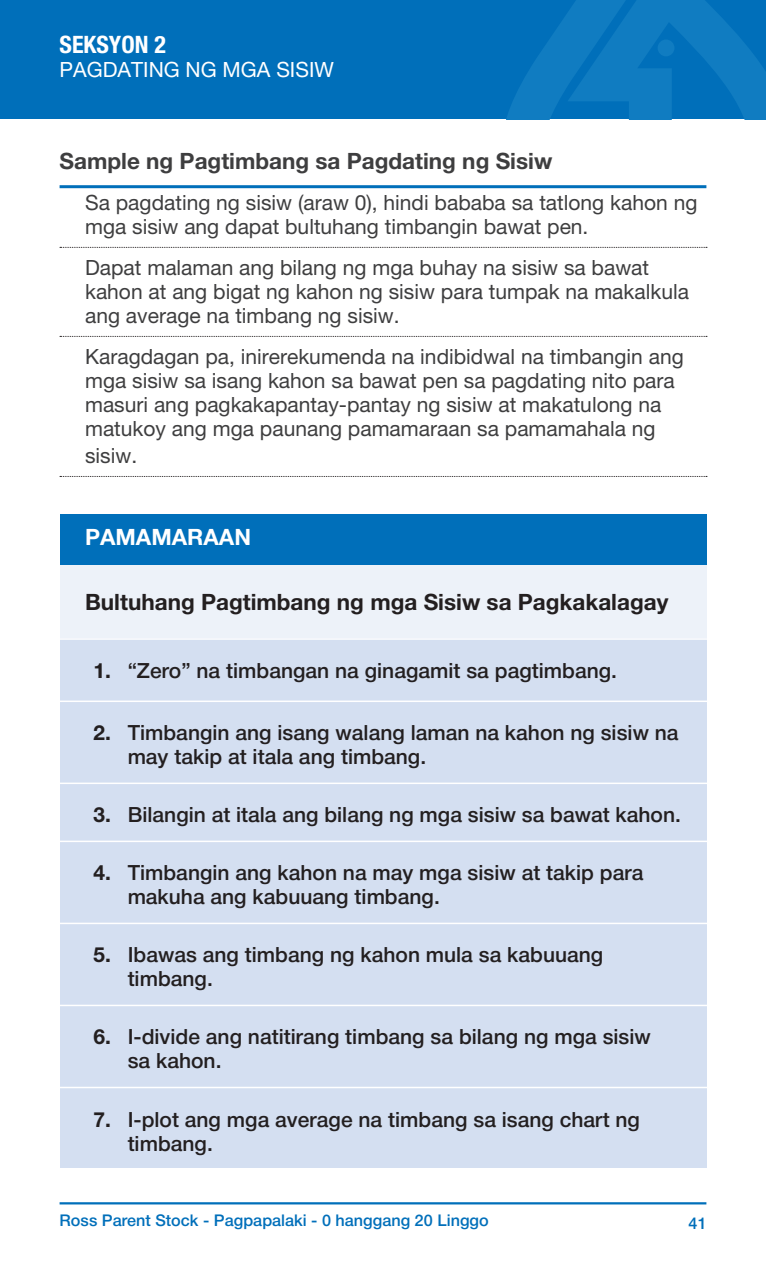
<style>
.page{position:relative;width:766px;height:1276px;background:#fff}
.page>*{position:absolute;margin:0;border:0;box-sizing:border-box;transform-origin:0 0}
.Top_Header_Section{font:700 condensed 24px "Helvetica Neue LT Pro";color:#fff}
.KEY_POINTS_BOX{font:700 22.5px "Helvetica Neue LT Pro";color:#231f20}
.Rulled_Bullet_Intro{font:700 22.5px "Helvetica Neue LT Pro";color:#3e3e3f}
.QR_BOX_COPY_NEW{font:700 22.5px "Helvetica Neue LT Pro";color:#fff}
.Ruled_Bullets_new{font:21px/24px "Helvetica Neue LT Pro";color:#3e3e3f}
.t1{font:500 21px/24px "Helvetica Neue";color:#231f20}
.Top_header_L{font:21px "Helvetica Neue LT Pro";color:#fff}
.t2{font:500 16.2px "Helvetica Neue";color:#006fba}
.s1{font-weight:700}
</style>
<div class="page">
<div style="left:0;top:0;width:765px;height:119px;background:#006fba"></div>
<svg style="left:507px;top:0;width:258px;height:119px"></svg>
<div style="left:657px;top:39px;width:17px;height:17px;background:#107cc1;border-radius:50%"></div>
<hr style="left:60px;top:1202px;width:646px;height:2px;background:#006fba">
<hr style="left:60px;top:185px;width:646px;height:3px;background:#006fba">
<svg style="left:60px;top:247px;width:646px;height:1px"></svg>
<svg style="left:60px;top:336px;width:646px;height:1px"></svg>
<svg style="left:60px;top:476px;width:646px;height:1px"></svg>
<div style="left:60px;top:514px;width:646px;height:51px;background:#006fba"></div>
<div style="left:60px;top:565px;width:646px;height:73px;background:#edf2f9"></div>
<div style="left:60px;top:638px;width:646px;height:529px;background:#d4dff1"></div>
<hr style="left:51px;top:638px;width:663px;height:2px;background:#fff">
<hr style="left:51px;top:700px;width:663px;height:2px;background:#fff">
<hr style="left:51px;top:782px;width:663px;height:2px;background:#fff">
<hr style="left:51px;top:840px;width:663px;height:2px;background:#fff">
<hr style="left:51px;top:922px;width:663px;height:2px;background:#fff">
<hr style="left:51px;top:1004px;width:663px;height:2px;background:#fff">
<hr style="left:51px;top:1086px;width:663px;height:2px;background:#fff">
<p class="Top_Header_Section" style="left:60px;top:30px;width:108px">SEKSYON 2</p>
<p class="Top_header_L" style="left:60px;top:57px;width:276px">PAGDATING NG MGA SISIW</p>
<p class="Rulled_Bullet_Intro" style="left:60px;top:147px;width:494px">Sample ng Pagtimbang sa Pagdating ng Sisiw</p>
<p class="Ruled_Bullets_new" style="left:85px;top:190px;width:613px">Sa pagdating ng sisiw (araw 0), hindi bababa sa tatlong kahon ng mga sisiw ang dapat bultuhang timbangin bawat pen.</p>
<p class="Ruled_Bullets_new" style="left:85px;top:255px;width:605px">Dapat malaman ang bilang ng mga buhay na sisiw sa bawat kahon at ang bigat ng kahon ng sisiw para tumpak na makalkula ang average na timbang ng sisiw.</p>
<p class="Ruled_Bullets_new" style="left:85px;top:344px;width:600px">Karagdagan pa, inirerekumenda na indibidwal na timbangin ang mga sisiw sa isang kahon sa bawat pen sa pagdating nito para masuri ang pagkakapantay-pantay ng sisiw at makatulong na matukoy ang mga paunang pamamaraan sa pamamahala ng</p>
<p class="Ruled_Bullets_new" style="left:85px;top:443px;width:54px">sisiw.</p>
<p class="QR_BOX_COPY_NEW" style="left:85px;top:522px;width:167px">PAMAMARAAN</p>
<p class="KEY_POINTS_BOX" style="left:85px;top:588px;width:584px">Bultuhang Pagtimbang ng mga Sisiw sa Pagkakalagay</p>
<p class="t1" style="left:94px;top:657px;width:525px"><span class="s1">1.</span> “Zero” na timbangan na ginagamit sa pagtimbang.</p>
<p class="t1" style="left:128px;top:719px;width:552px;text-indent:-34px"><span class="s1">2.</span> Timbangin ang isang walang laman na kahon ng sisiw na may takip at itala ang timbang.</p>
<p class="t1" style="left:94px;top:801px;width:588px"><span class="s1">3.</span> Bilangin at itala ang bilang ng mga sisiw sa bawat kahon.</p>
<p class="t1" style="left:128px;top:859px;width:517px;text-indent:-34px"><span class="s1">4.</span> Timbangin ang kahon na may mga sisiw at takip para makuha ang kabuuang timbang.</p>
<p class="t1" style="left:128px;top:941px;width:477px;text-indent:-34px"><span class="s1">5.</span> Ibawas ang timbang ng kahon mula sa kabuuang timbang.</p>
<p class="t1" style="left:128px;top:1023px;width:524px;text-indent:-34px"><span class="s1">6.</span> I-divide ang natitirang timbang sa bilang ng mga sisiw sa kahon.</p>
<p class="t1" style="left:128px;top:1105px;width:514px;text-indent:-34px"><span class="s1">7.</span> I-plot ang mga average na timbang sa isang chart ng timbang.</p>
<p class="t2" style="left:60px;top:1207px;width:430px">Ross Parent Stock - Pagpapalaki - 0 hanggang 20 Linggo</p>
<p class="t2" style="left:688px;top:1210px;width:20px">41</p>
</div>
